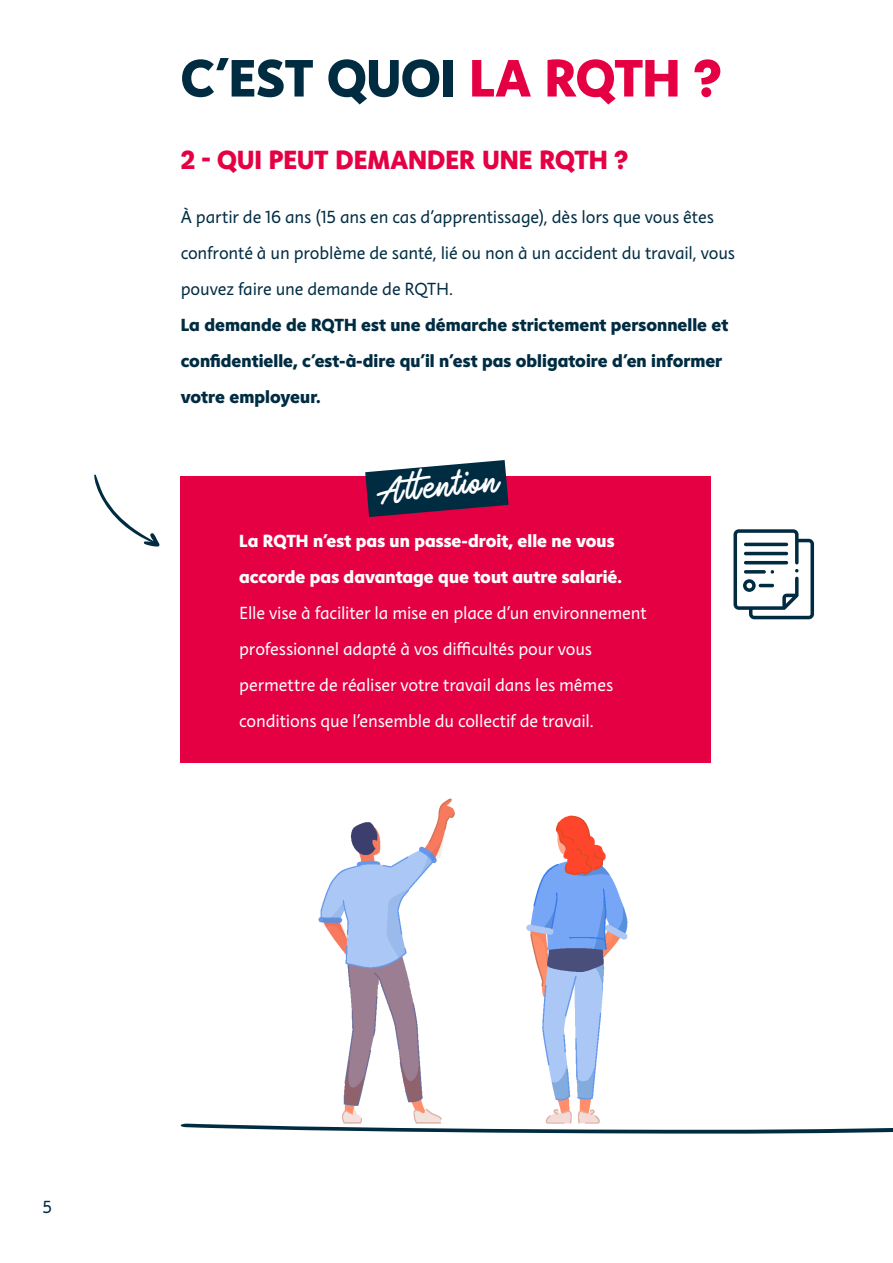
<style>
.page{position:relative;width:893px;height:1263px;background:#fff}
.page>*{position:absolute;margin:0;border:0;box-sizing:border-box;transform-origin:0 0}
.Section_-H1{font:800 54px "Instant 5";letter-spacing:-.01em;color:#002c42}
.Section_-_H2{font:45px "Auto Rich";color:#fff}
.Section_-_H2-2{font:800 27px "Instant 5";color:#e50043}
.t1{font:18px/36px "Instant 3";letter-spacing:-.005em;color:#002c42}
.t2{font:18px/36px "Instant 3";letter-spacing:-.005em;color:#fff}
.s1{color:#e50043}
.s2{font-family:"Instant 5";font-weight:800}
</style>
<div class="page">
<div style="left:181px;top:476px;width:530px;height:287px;background:#e50043"></div>
<svg style="left:365px;top:460px;width:144px;height:57px"></svg>
<svg style="left:94px;top:474px;width:66px;height:73px"></svg>
<img style="left:342px;top:985px;width:100px;height:138px">
<img style="left:319px;top:822px;width:91px;height:163px">
<img style="left:409px;top:799px;width:46px;height:93px">
<img style="left:527px;top:815px;width:77px;height:308px">
<img style="left:604px;top:852px;width:24px;height:117px">
<svg style="left:733px;top:529px;width:81px;height:90px"></svg>
<svg style="left:181px;top:1123px;width:712px;height:10px"></svg>
<h1 class="Section_-H1" style="left:181px;top:40px;width:542px">C'EST QUOI <span class="s1">LA RQTH ?</span></h1>
<h2 class="Section_-_H2-2" style="left:181px;top:140px;width:449px">2 - QUI PEUT DEMANDER UNE RQTH ?</h2>
<p class="t1" style="left:181px;top:199px;width:556px">À partir de 16 ans (15 ans en cas d’apprentissage), dès lors que vous êtes confronté à un problème de santé, lié ou non à un accident du travail, vous pouvez faire une demande de RQTH.<br><span class="s2">La demande de RQTH est une démarche strictement personnelle et confidentielle, c’est-à-dire qu’il n’est pas obligatoire d’en informer votre employeur.</span></p>
<h2 class="Section_-_H2" style="left:375px;top:473px;width:122px;rotate:-5deg">Att ention</h2>
<p class="t2" style="left:239px;top:523px;width:409px"><span class="s2">La RQTH n’est pas un passe-droit, elle ne vous accorde pas davantage que tout autre salarié.<br></span>Elle vise à faciliter la mise en place d’un environnement professionnel adapté à vos difficultés pour vous permettre de réaliser votre travail dans les mêmes conditions que l’ensemble du collectif de travail.</p>
<p class="t1" style="left:43px;top:1189px;width:11px">5</p>
</div>
